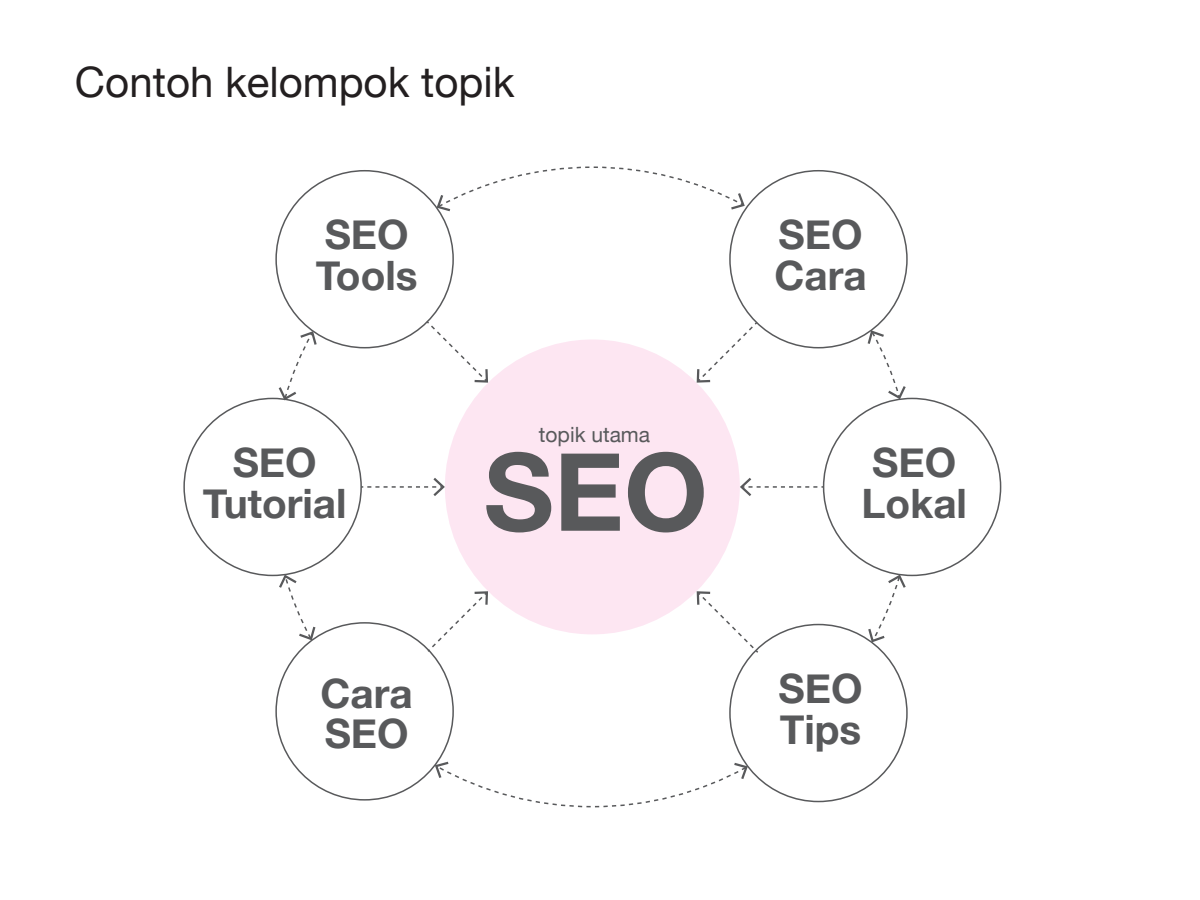
<style>
.page{position:relative;width:1200px;height:900px;background:#fff}
.page>*{position:absolute;margin:0;border:0;box-sizing:border-box;transform-origin:0 0}
.t1{font:700 108px "Helvetica Neue";color:#58595b}
.t2{font:42px "Helvetica Neue";color:#231f20}
.t3{font:700 40.5px/40.5px "Helvetica Neue";color:#58595b}
.t4{font:21px "Helvetica Neue";color:#58595b}
</style>
<div class="page">
<div style="left:445px;top:339px;width:295px;height:295px;background:#fde6f2;border-radius:50%"></div>
<svg style="left:437px;top:166px;width:308px;height:45px"></svg>
<svg style="left:279px;top:331px;width:38px;height:69px"></svg>
<svg style="left:279px;top:575px;width:36px;height:65px"></svg>
<svg style="left:435px;top:762px;width:313px;height:46px"></svg>
<svg style="left:868px;top:575px;width:38px;height:67px"></svg>
<svg style="left:868px;top:330px;width:38px;height:69px"></svg>
<svg style="left:740px;top:478px;width:83px;height:18px"></svg>
<svg style="left:362px;top:478px;width:83px;height:18px"></svg>
<svg style="left:425px;top:319px;width:63px;height:64px"></svg>
<svg style="left:696px;top:591px;width:64px;height:63px"></svg>
<svg style="left:426px;top:591px;width:62px;height:62px"></svg>
<svg style="left:696px;top:320px;width:63px;height:63px"></svg>
<p class="t2" style="left:75px;top:51px;width:441px">Contoh kelompok topik</p>
<p class="t3" style="left:316px;top:216px;width:103px">SEO<br>Tools</p>
<p class="t3" style="left:774px;top:216px;width:94px">SEO<br>Cara</p>
<p class="t4" style="left:539px;top:419px;width:113px">topik utama</p>
<p class="t3" style="left:203px;top:444px;width:145px;text-align:center">SEO<br>Tutorial</p>
<p class="t3" style="left:861px;top:444px;width:107px">SEO<br>Lokal</p>
<h1 class="t1" style="left:484px;top:408px;width:226px">SEO</h1>
<p class="t3" style="left:321px;top:674px;width:94px">Cara<br>SEO</p>
<p class="t3" style="left:779px;top:670px;width:86px">SEO<br>Tips</p>
</div>
